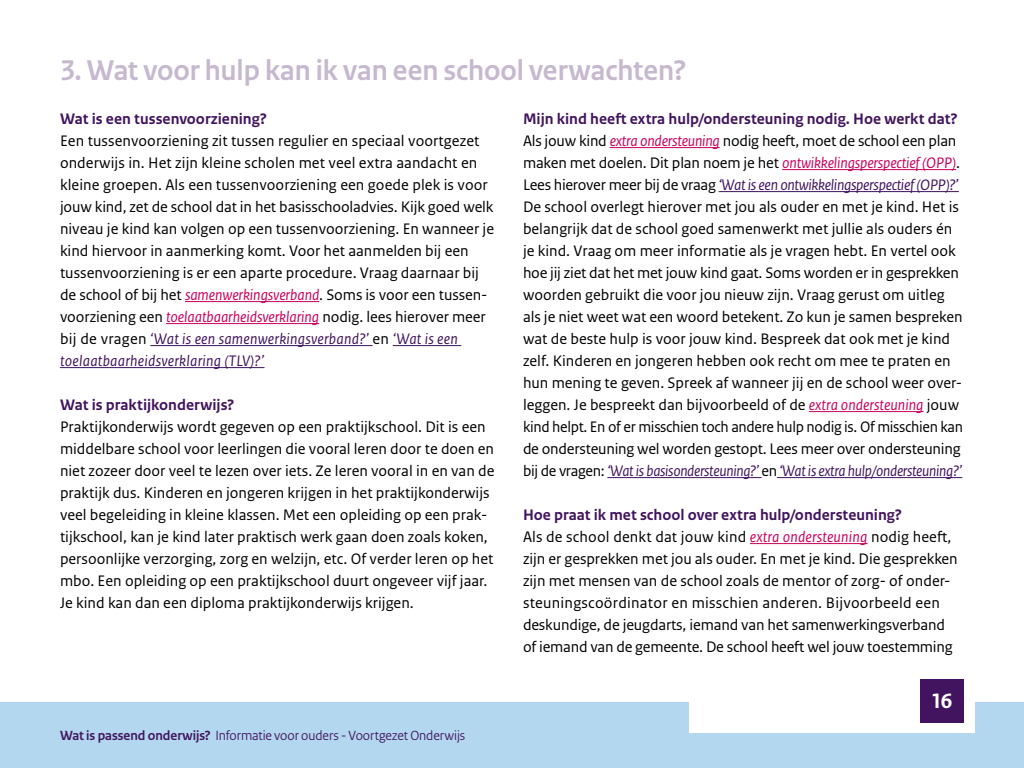
<style>
.page{position:relative;width:1024px;height:768px;background:#fff}
.page>*{position:absolute;margin:0;border:0;box-sizing:border-box;transform-origin:0 0}
.t1{font:700 30px "Rijksoverheid Sans Heading";color:#c6b8cf}
.t2{font:700 22px "Rijksoverheid Sans Text";color:#fff}
.Broodtekst{font:16px/22px "Rijksoverheid Sans Text";color:#000}
.Tussenkop{font:700 16px "Rijksoverheid Sans Text";color:#42145f}
.t3{font:14px "Rijksoverheid Sans Heading";letter-spacing:-.005em;color:#42145f}
.s1{font-style:italic;color:#ca005d}
.s2{font-style:italic;color:#42145f}
.s3{font-weight:700}
</style>
<div class="page">
<hr style="left:185px;top:301px;width:134px;height:1px;background:#ca005d">
<hr style="left:166px;top:323px;width:153px;height:1px;background:#ca005d">
<hr style="left:150px;top:345px;width:223px;height:1px;background:#42145f">
<hr style="left:393px;top:345px;width:68px;height:1px;background:#42145f">
<hr style="left:60px;top:367px;width:205px;height:1px;background:#42145f">
<hr style="left:610px;top:147px;width:110px;height:1px;background:#ca005d">
<hr style="left:782px;top:169px;width:174px;height:1px;background:#ca005d">
<hr style="left:719px;top:191px;width:240px;height:1px;background:#42145f">
<hr style="left:809px;top:411px;width:115px;height:1px;background:#ca005d">
<hr style="left:607px;top:477px;width:155px;height:1px;background:#42145f">
<hr style="left:777px;top:477px;width:185px;height:1px;background:#42145f">
<hr style="left:750px;top:543px;width:118px;height:1px;background:#ca005d">
<div style="left:0;top:702px;width:1024px;height:66px;background:#b2d7ee"></div>
<div style="left:689px;top:670px;width:286px;height:63px;background:#fff"></div>
<div style="left:920px;top:679px;width:44px;height:44px;background:#42145f"></div>
<h1 class="t1" style="left:60px;top:53px;width:628px">3. Wat voor hulp kan ik van een school verwachten?</h1>
<h3 class="Tussenkop" style="left:60px;top:110px;width:209px">Wat is een tussenvoorziening?</h3>
<p class="Broodtekst" style="left:60px;top:130px;width:436px">Een tussenvoorziening zit tussen regulier en speciaal voortgezet onderwijs in. Het zijn kleine scholen met veel extra aandacht en kleine groepen. Als een tussenvoorziening een goede plek is voor jouw kind, zet de school dat in het basisschooladvies. Kijk goed welk niveau je kind kan volgen op een tussenvoorziening. En wanneer je kind hiervoor in aanmerking komt. Voor het aanmelden bij een tussenvoorziening is er een aparte procedure. Vraag daarnaar bij de school of bij het <span class="s1">samenwerkingsverband</span>. Soms is voor een tussen&shy;voorziening een <span class="s1">toelaatbaarheidsverklaring</span> nodig. lees hierover meer bij de vragen <span class="s2">‘Wat is een samenwerkingsverband?’</span> en <span class="s2">‘Wat is een toelaatbaarheidsverklaring (TLV)?’</span></p>
<h3 class="Tussenkop" style="left:60px;top:396px;width:176px">Wat is praktijkonderwijs?</h3>
<p class="Broodtekst" style="left:60px;top:416px;width:436px">Praktijkonderwijs wordt gegeven op een praktijkschool. Dit is een middelbare school voor leerlingen die vooral leren door te doen en niet zozeer door veel te lezen over iets. Ze leren vooral in en van de praktijk dus. Kinderen en jongeren krijgen in het praktijkonderwijs veel begeleiding in kleine klassen. Met een opleiding op een prak&shy;tijkschool, kan je kind later praktisch werk gaan doen zoals koken, persoonlijke verzorging, zorg en welzijn, etc. Of verder leren op het mbo. Een opleiding op een praktijkschool duurt ongeveer vijf jaar.<br>Je kind kan dan een diploma praktijkonderwijs krijgen.</p>
<h3 class="Tussenkop" style="left:523px;top:110px;width:436px">Mijn kind heeft extra hulp/ondersteuning nodig. Hoe werkt dat?</h3>
<p class="Broodtekst" style="left:523px;top:130px;width:439px">Als jouw kind <span class="s1">extra ondersteuning</span> nodig heeft, moet de school een plan maken met doelen. Dit plan noem je het <span class="s1">ontwikkelingsperspectief (OPP)</span>.<br>Lees hierover meer bij de vraag <span class="s2">‘Wat is een ontwikkelingsperspectief (OPP)?’</span></p>
<p class="Broodtekst" style="left:523px;top:196px;width:442px">De school overlegt hierover met jou als ouder en met je kind. Het is belangrijk dat de school goed samenwerkt met jullie als ouders én je kind. Vraag om meer informatie als je vragen hebt. En vertel ook hoe jij ziet dat het met jouw kind gaat. Soms worden er in gesprekken woorden gebruikt die voor jou nieuw zijn. Vraag gerust om uitleg als je niet weet wat een woord betekent. Zo kun je samen bespreken wat de beste hulp is voor jouw kind. Bespreek dat ook met je kind zelf. Kinderen en jongeren hebben ook recht om mee te praten en hun mening te geven. Spreek af wanneer jij en de school weer over&shy;leggen. Je bespreekt dan bijvoorbeeld of de <span class="s1">extra ondersteuning</span> jouw kind helpt. En of er misschien toch andere hulp nodig is. Of misschien kan de ondersteuning wel worden gestopt. Lees meer over ondersteuning bij de vragen: <span class="s2">‘Wat is basisondersteuning?’</span> en <span class="s2">‘Wat is extra hulp/ondersteuning?’</span></p>
<h3 class="Tussenkop" style="left:523px;top:506px;width:381px">Hoe praat ik met school over extra hulp/ondersteuning?</h3>
<p class="Broodtekst" style="left:523px;top:526px;width:436px">Als de school denkt dat jouw kind <span class="s1">extra ondersteuning</span> nodig heeft, zijn er gesprekken met jou als ouder. En met je kind. Die gesprekken zijn met mensen van de school zoals de mentor of zorg- of onder&shy;steuningscoördinator en misschien anderen. Bijvoorbeeld een deskundige, de jeugdarts, iemand van het samenwerkingsverband of iemand van de gemeente. De school heeft wel jouw toestemming</p>
<p class="t3" style="left:60px;top:728px;width:407px"><span class="s3">Wat is passend onderwijs?</span> Informatie voor ouders - Voortgezet Onderwijs</p>
<h2 class="t2" style="left:932px;top:689px;width:22px">16</h2>
</div>
